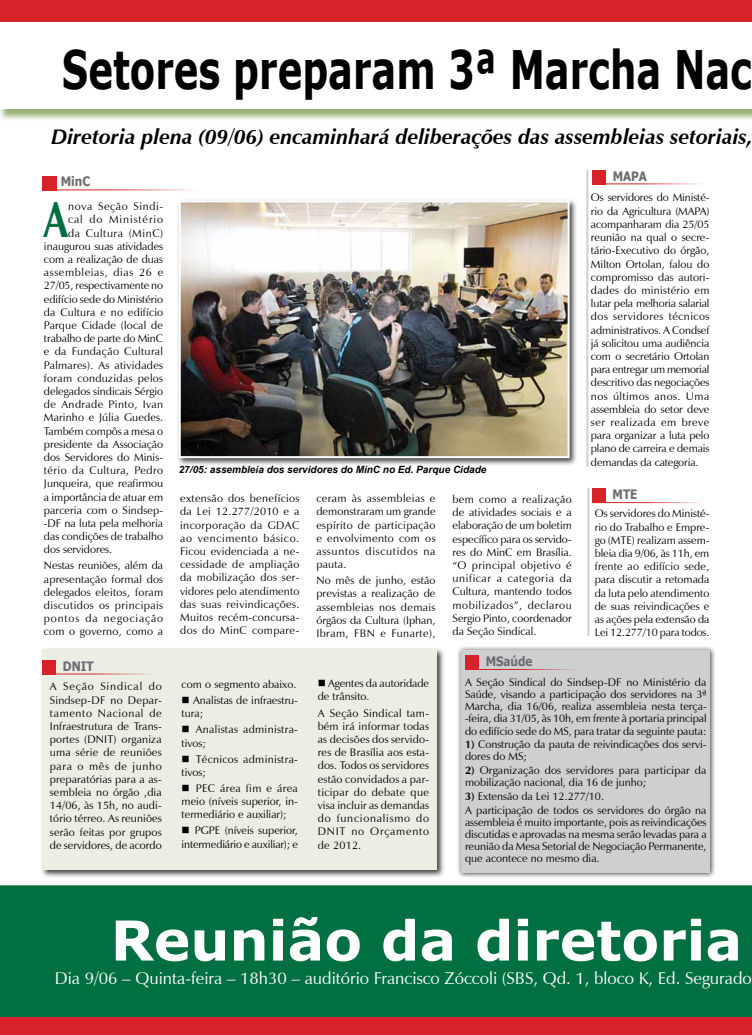
<style>
.page{position:relative;width:752px;height:1035px;background:#fff}
.page>*{position:absolute;margin:0;border:0;box-sizing:border-box;transform-origin:0 0}
.t1{font:700 55px "Verdana";color:#fff}
.t2{font:700 53px "Verdana";color:#000;scale:.7 1}
.t3{font:700 49.6px "Zapf Humanist 601 BT";color:#006f42;scale:.8 1}
.t4{font:italic 700 21px "Zapf Humanist 601 BT";color:#000}
.t5{font:17px "Zapf Humanist 601 BT";color:#fff}
.t6{font:700 13px "Tahoma";color:#6d6e71;scale:.9 1}
.t7{font:11px/13.2px "Zapf Humanist 601 BT";color:#000;text-align:justify}
.t8{font:11px/13.2px "Zapf Humanist 601 BT";letter-spacing:.03em;color:#000}
.t9{font:11px/13.2px "Zapf Humanist 601 BT";letter-spacing:.025em;color:#000}
.t10{font:11px "Zapf Humanist 601 BT";letter-spacing:.055em;color:#000}
.t11{font:11px "Zapf Humanist 601 BT";letter-spacing:.04em;color:#000}
.t12{font:11px "Zapf Humanist 601 BT";letter-spacing:.035em;color:#000}
.t13{font:11px "Zapf Humanist 601 BT";letter-spacing:.08em;color:#000}
.t14{font:11px "Zapf Humanist 601 BT";letter-spacing:.05em;color:#000}
.t15{font:italic 700 10px "Arial";color:#000}
.s1{font-weight:700}
</style>
<div class="page">
<div style="left:456px;top:645px;width:259px;height:234px;background:#000;opacity:.75"></div>
<div style="left:460px;top:650px;width:249px;height:222px;background:#cdcfd0"></div>
<div style="left:40px;top:647px;width:405px;height:231px;background:#000;opacity:.75"></div>
<div style="left:42px;top:649px;width:395px;height:221px;background:#ebeee3"></div>
<div style="left:0;top:885px;width:751px;height:132px;background:#006f42"></div>
<div style="left:0;top:0;width:751px;height:21px;background:#d72229"></div>
<div style="left:0;top:1017px;width:751px;height:18px;background:#d72229"></div>
<hr style="left:43px;top:189px;width:166px;height:1px;background:#d72229">
<div style="left:42px;top:176px;width:15px;height:15px;background:#d72229"></div>
<div style="left:0;top:47px;width:751px;height:74px;background:#789b47;opacity:.75"></div>
<div style="left:0;top:48px;width:751px;height:61px;background:#fff"></div>
<div style="left:176px;top:198px;width:401px;height:268px;background:#000;opacity:.75"></div>
<img style="left:182px;top:203px;width:384px;height:252px">
<div style="left:179px;top:200px;width:390px;height:258px;border:2px solid #fff"></div>
<hr style="left:592px;top:183px;width:119px;height:1px;background:#d72229">
<div style="left:592px;top:170px;width:14px;height:15px;background:#d72229"></div>
<hr style="left:592px;top:502px;width:119px;height:1px;background:#d72229">
<div style="left:592px;top:488px;width:13px;height:15px;background:#d72229"></div>
<hr style="left:43px;top:673px;width:119px;height:1px;background:#d72229">
<div style="left:42px;top:660px;width:14px;height:15px;background:#d72229"></div>
<hr style="left:465px;top:669px;width:119px;height:1px;background:#d72229">
<div style="left:465px;top:655px;width:14px;height:15px;background:#d72229"></div>
<hr style="left:586px;top:170px;width:2px;height:297px;background:#cdcfd0">
<hr style="left:587px;top:488px;width:2px;height:147px;background:#cdcfd0">
<h2 class="t2" style="left:62px;top:36px;width:986px">Setores preparam 3ª Marcha Nac</h2>
<h3 class="t4" style="left:51px;top:123px;width:702px">Diretoria plena (09/06) encaminhará deliberações das assembleias setoriais,</h3>
<p class="t6" style="left:61px;top:172px;width:34px">MinC</p>
<h3 class="t3" style="left:44px;top:189px;width:32px">A</h3>
<p class="t10" style="left:68px;top:199px;width:96px">nova Seção Sindi-</p>
<p class="t13" style="left:68px;top:213px;width:96px">cal do Ministério</p>
<p class="t14" style="left:68px;top:226px;width:96px">da Cultura (MinC)</p>
<p class="t7" style="left:44px;top:239px;width:121px">inaugurou suas atividades</p>
<p class="t7" style="left:44px;top:252px;width:121px">com a realização de duas</p>
<p class="t10" style="left:44px;top:265px;width:121px">assembleias, dias 26 e</p>
<p class="t7" style="left:44px;top:279px;width:121px">27/05, respectivamente no</p>
<p class="t7" style="left:44px;top:292px;width:121px">edifício sede do Ministério</p>
<p class="t7" style="left:44px;top:305px;width:121px">da Cultura e no edifício</p>
<p class="t7" style="left:44px;top:318px;width:121px">Parque Cidade (local de</p>
<p class="t7" style="left:44px;top:332px;width:121px">trabalho de parte do MinC</p>
<p class="t8" style="left:44px;top:345px;width:121px">e da Fundação Cultural</p>
<p class="t9" style="left:44px;top:358px;width:121px">Palmares). As atividades</p>
<p class="t8" style="left:44px;top:371px;width:121px">foram conduzidas pelos</p>
<p class="t7" style="left:44px;top:384px;width:121px">delegados sindicais Sérgio</p>
<p class="t12" style="left:44px;top:397px;width:121px">de Andrade Pinto, Ivan</p>
<p class="t7" style="left:44px;top:411px;width:121px">Marinho e Júlia Guedes.</p>
<p class="t7" style="left:44px;top:424px;width:121px">Também compôs a mesa o</p>
<p class="t7" style="left:44px;top:437px;width:121px">presidente da Associação</p>
<p class="t7" style="left:44px;top:450px;width:121px">dos Servidores do Minis-</p>
<p class="t11" style="left:44px;top:463px;width:121px">tério da Cultura, Pedro</p>
<p class="t7" style="left:44px;top:477px;width:121px">Junqueira, que reafirmou</p>
<p class="t7" style="left:44px;top:490px;width:121px">a importância de atuar em</p>
<p class="t7" style="left:44px;top:503px;width:121px">parceria com o Sindsep-</p>
<p class="t7" style="left:44px;top:516px;width:121px">-DF na luta pela melhoria</p>
<p class="t7" style="left:44px;top:530px;width:121px">das condições de trabalho</p>
<p class="t7" style="left:44px;top:543px;width:70px">dos servidores.</p>
<p class="t7" style="left:44px;top:559px;width:121px">Nestas reuniões, além da apresentação formal dos delegados eleitos, foram discutidos os principais pontos da negociação com o governo, como a</p>
<p class="t15" style="left:179px;top:463px;width:309px">27/05: assembleia dos servidores do MinC no Ed. Parque Cidade</p>
<p class="t7" style="left:180px;top:492px;width:121px">extensão dos benefícios da Lei 12.277/2010 e a incorporação da GDAC ao vencimento básico.<br>Ficou evidenciada a ne&shy;cessidade de ampliação da mobilização dos ser&shy;vidores pelo atendimento das suas reivindicações.<br>Muitos recém-concursa&shy;dos do MinC compare-</p>
<p class="t7" style="left:316px;top:492px;width:121px">ceram às assembleias e demonstraram um grande espírito de participação e envolvimento com os assuntos discutidos na pauta.</p>
<p class="t7" style="left:316px;top:574px;width:121px">No mês de junho, estão previstas a realização de assembleias nos demais órgãos da Cultura (Iphan, Ibram, FBN e Funarte),</p>
<p class="t7" style="left:452px;top:492px;width:121px">bem como a realização de atividades sociais e a elaboração de um boletim específico para os servido&shy;res do MinC em Brasília. “O principal objetivo é unificar a categoria da Cultura, mantendo todos mobilizados”, declarou Sergio Pinto, coordenador da Seção Sindical.</p>
<p class="t6" style="left:63px;top:657px;width:36px">DNIT</p>
<p class="t6" style="left:485px;top:652px;width:53px">MSaúde</p>
<p class="t6" style="left:612px;top:167px;width:39px">MAPA</p>
<p class="t7" style="left:590px;top:191px;width:120px">Os servidores do Ministé&shy;rio da Agricultura (MAPA) acompanharam dia 25/05 reunião na qual o secre&shy;tário-Executivo do órgão, Milton Ortolan, falou do compromisso das autori&shy;dades do ministério em lutar pela melhoria salarial dos servidores técnicos administrativos. A Condsef já solicitou uma audiência com o secretário Ortolan para entregar um memorial descritivo das negociações nos últimos anos. Uma assembleia do setor deve ser realizada em breve para organizar a luta pelo plano de carreira e demais demandas da categoria.</p>
<p class="t6" style="left:612px;top:485px;width:29px">MTE</p>
<p class="t7" style="left:594px;top:507px;width:116px">Os servidores do Ministé&shy;rio do Trabalho e Empre&shy;go (MTE) realizam assem&shy;bleia dia 9/06, às 11h, em frente ao edifício sede, para discutir a retomada da luta pelo atendimento de suas reivindicações e as ações pela extensão da Lei 12.277/10 para todos.</p>
<p class="t7" style="left:50px;top:680px;width:113px">A Seção Sindical do Sindsep-DF no Depar&shy;tamento Nacional de Infraestrutura de Trans&shy;portes (DNIT) organiza uma série de reuniões para o mês de junho preparatórias para a as&shy;sembleia no órgão ,dia 14/06, às 15h, no audi&shy;tório térreo. As reuniões serão feitas por grupos de servidores, de acordo</p>
<p class="t7" style="left:465px;top:676px;width:243px;line-height:12.2px">A Seção Sindical do Sindsep-DF no Ministério da Saúde, visando a participação dos servidores na 3ª Marcha, dia 16/06, realiza assembleia nesta terça--feira, dia 31/05, às 10h, em frente à portaria principal do edifício sede do MS, para tratar da seguinte pauta:</p>
<p class="t7" style="left:317px;top:677px;width:113px">■ Agentes da autoridade de trânsito.</p>
<p class="t7" style="left:317px;top:706px;width:113px">A Seção Sindical tam&shy;bém irá informar todas as decisões dos servido&shy;res de Brasília aos esta&shy;dos. Todos os servidores estão convidados a par&shy;ticipar do debate que visa incluir as demandas do funcionalismo do DNIT no Orçamento de 2012.</p>
<p class="t7" style="left:181px;top:677px;width:116px">com o segmento abaixo.</p>
<p class="t7" style="left:181px;top:694px;width:118px">■ Analistas de infraestru&shy;tura;</p>
<p class="t8" style="left:181px;top:723px;width:118px">■ Analistas administra&shy;tivos;</p>
<p class="t9" style="left:181px;top:752px;width:118px">■ Técnicos administra&shy;tivos;</p>
<p class="t7" style="left:181px;top:781px;width:118px">■ PEC área fim e área meio (níveis superior, in&shy;termediário e auxiliar);</p>
<p class="t7" style="left:181px;top:824px;width:118px">■ PGPE (níveis superior, intermediário e auxiliar); e</p>
<p class="t7" style="left:465px;top:738px;width:243px;line-height:12.2px"><span class="s1">1)</span> Construção da pauta de reivindicações dos servi&shy;dores do MS;</p>
<p class="t7" style="left:465px;top:764px;width:243px;line-height:12.2px"><span class="s1">2)</span> Organização dos servidores para participar da mobilização nacional, dia 16 de junho;</p>
<p class="t7" style="left:465px;top:789px;width:243px;line-height:13.6px"><span class="s1">3)</span> Extensão da Lei 12.277/10.<br>A participação de todos os servidores do órgão na</p>
<p class="t7" style="left:465px;top:816px;width:243px;line-height:12.2px">assembleia é muito importante, pois as reivindicações discutidas e aprovadas na mesma serão levadas para a reunião da Mesa Setorial de Negociação Permanente, que acontece no mesmo dia.</p>
<h1 class="t1" style="left:111px;top:905px;width:632px">Reunião da diretoria</h1>
<h3 class="t5" style="left:55px;top:967px;width:698px">Dia 9/06 – Quinta-feira – 18h30 – auditório Francisco Zóccoli (SBS, Qd. 1, bloco K, Ed. Segurado</h3>
</div>
